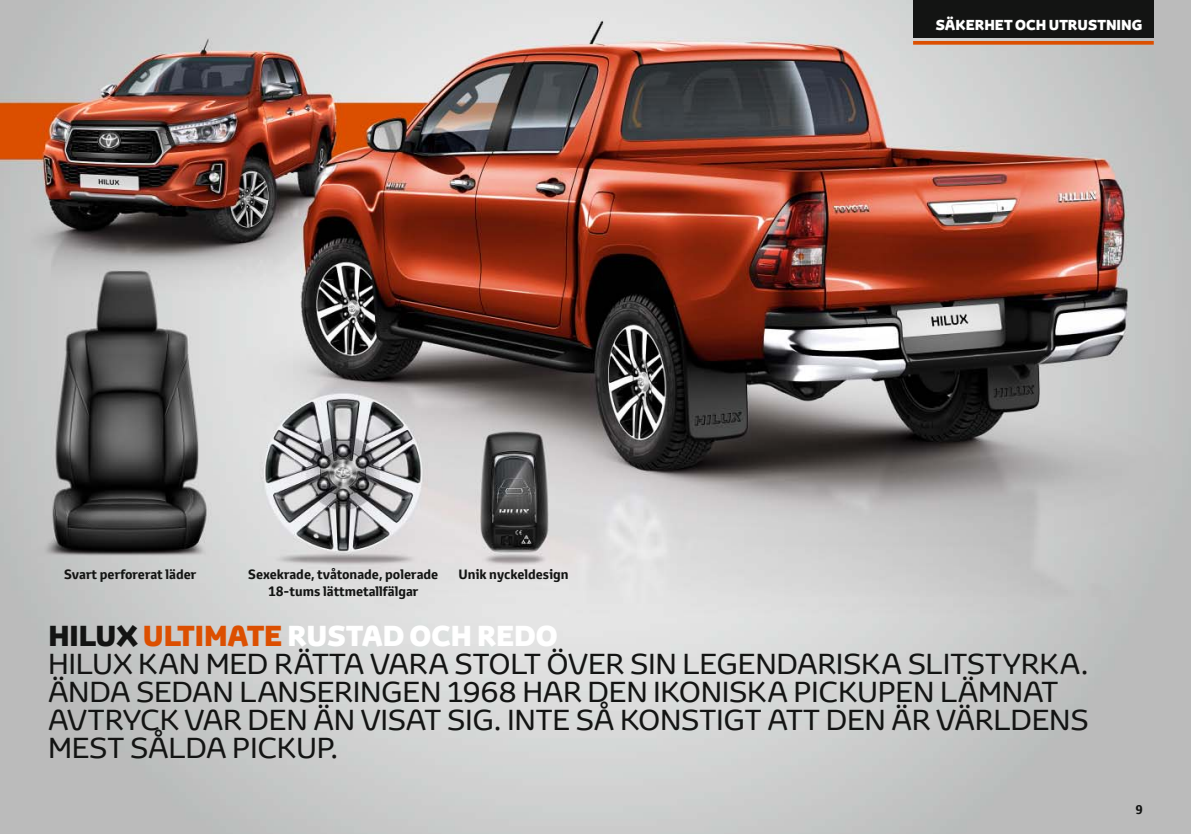
<style>
.page{position:relative;width:1191px;height:834px;background:#fff}
.page>*{position:absolute;margin:0;border:0;box-sizing:border-box;transform-origin:0 0}
.t1{font:28px/28px "Toyota Display";letter-spacing:.01em;color:#131413}
.t2{font:800 14px "Toyota Display";color:#fff}
.t3{font:700 13.12px/16.8px "Toyota Text";color:#131413;text-align:center}
.t4{font:700 12.25px "Toyota Text";color:#131413}
.s1{font-weight:800}
.s2{font-weight:800;color:#dc4f00}
.s3{font-weight:800;color:#fff}
</style>
<div class="page">
<img style="left:0;top:0;width:1191px;height:833px">
<div style="left:913px;top:0;width:240px;height:37px;background:#131413"></div>
<svg style="left:913px;top:41px;width:240px;height:4px"></svg>
<p class="t3" style="left:64px;top:566px;width:134px">Svart perforerat läder</p>
<p class="t3" style="left:248px;top:566px;width:192px">Sexekrade, tvåtonade, polerade<br>18-tums lättmetallfälgar</p>
<p class="t3" style="left:458px;top:566px;width:111px">Unik nyckeldesign</p>
<p class="t2" style="left:935px;top:15px;width:208px">SÄKERHET OCH UTRUSTNING</p>
<p class="t1" style="left:48px;top:621px;width:1041px"><span class="s1">HILUX</span> <span class="s2">ULTIMATE</span> <span class="s3">RUSTAD OCH REDO<br></span>HILUX KAN MED RÄTTA VARA STOLT ÖVER SIN LEGENDARISKA SLITSTYRKA.<br>ÄNDA SEDAN LANSERINGEN 1968 HAR DEN IKONISKA PICKUPEN LÄMNAT AVTRYCK VAR DEN ÄN VISAT SIG. INTE SÅ KONSTIGT ATT DEN ÄR VÄRLDENS MEST SÅLDA PICKUP.</p>
<p class="t4" style="left:1135px;top:800px;width:9px">9</p>
</div>
